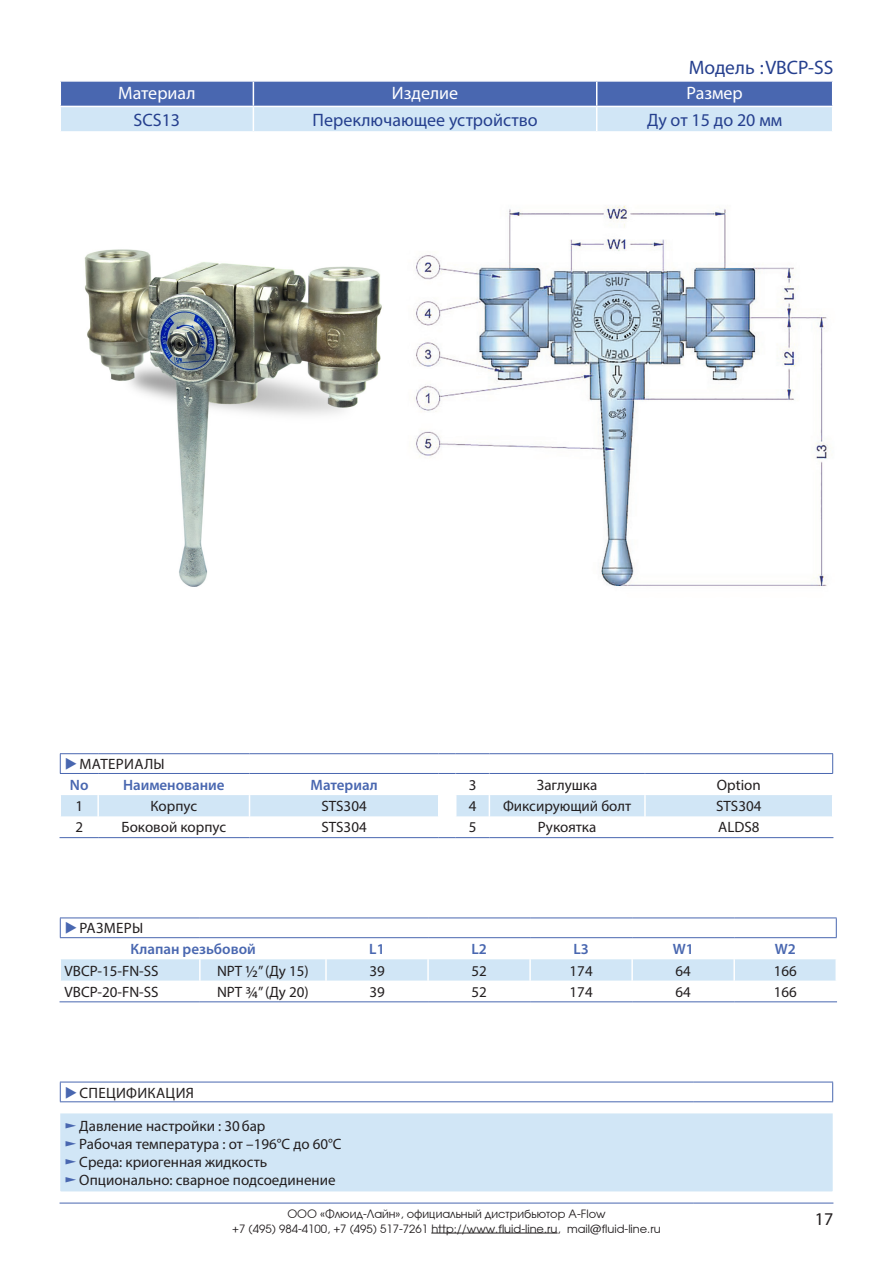
<style>
.page{position:relative;width:893px;height:1263px;background:#fff}
.page>*{position:absolute;margin:0;border:0;box-sizing:border-box;transform-origin:0 0}
.Шапка_колонтитула{font:19.5px "Myriad Pro";color:#253f8e}
.Строка_таблицы_в_кол{font:18px "Myriad Pro";color:#253f8e}
.Таблица_в_колонтитул{font:18px "Myriad Pro";color:#fff}
.t1{font:18px "Myriad Pro";color:#231f20}
.Таблица{font:15px "Myriad Pro";color:#231f20}
.Оглавление_таблицы{font:600 15px "Myriad Pro";color:#4967b0}
.Таблица-2{font:15px "Myriad Pro";letter-spacing:.02em;color:#231f20}
.t2{font:12px/14.4px "Avanti";color:#231f20;text-align:center}
.s1{color:#4967b0}
.s2{font-size:16.5px}
</style>
<div class="page">
<hr style="left:431px;top:1233px;width:127px;height:1px;background:#231f20">
<svg style="left:60px;top:81px;width:773px;height:50px;background:#92aad4"></svg>
<hr style="left:60px;top:1001px;width:140px;height:1px;background:#4967b0">
<hr style="left:200px;top:1001px;width:126px;height:1px;background:#4967b0">
<hr style="left:326px;top:1001px;width:102px;height:1px;background:#4967b0">
<hr style="left:428px;top:1001px;width:102px;height:1px;background:#4967b0">
<hr style="left:530px;top:1001px;width:102px;height:1px;background:#4967b0">
<hr style="left:632px;top:1001px;width:102px;height:1px;background:#4967b0">
<hr style="left:734px;top:1001px;width:103px;height:1px;background:#4967b0">
<hr style="left:60px;top:917px;width:140px;height:1px;background:#4967b0">
<hr style="left:200px;top:917px;width:126px;height:1px;background:#4967b0">
<hr style="left:326px;top:917px;width:102px;height:1px;background:#4967b0">
<hr style="left:428px;top:917px;width:102px;height:1px;background:#4967b0">
<hr style="left:530px;top:917px;width:102px;height:1px;background:#4967b0">
<hr style="left:632px;top:917px;width:102px;height:1px;background:#4967b0">
<hr style="left:734px;top:917px;width:103px;height:1px;background:#4967b0">
<svg style="left:60px;top:918px;width:777px;height:63px"></svg>
<hr style="left:60px;top:937px;width:140px;height:1px;background:#4967b0">
<hr style="left:200px;top:937px;width:126px;height:1px;background:#4967b0">
<hr style="left:326px;top:937px;width:102px;height:1px;background:#4967b0">
<hr style="left:428px;top:937px;width:102px;height:1px;background:#4967b0">
<hr style="left:530px;top:937px;width:102px;height:1px;background:#4967b0">
<hr style="left:632px;top:937px;width:102px;height:1px;background:#4967b0">
<hr style="left:734px;top:937px;width:103px;height:1px;background:#4967b0">
<div style="left:60px;top:1113px;width:773px;height:78px;background:#d1e6f6"></div>
<svg style="left:60px;top:1082px;width:773px;height:21px"></svg>
<hr style="left:693px;top:1082px;width:140px;height:1px;background:#4967b0">
<hr style="left:60px;top:1101px;width:633px;height:1px;background:#4967b0">
<hr style="left:693px;top:1101px;width:140px;height:1px;background:#4967b0">
<hr style="left:60px;top:1203px;width:633px;height:1px;background:#4967b0">
<hr style="left:693px;top:1203px;width:140px;height:1px;background:#4967b0">
<svg style="left:60px;top:753px;width:773px;height:85px"></svg>
<hr style="left:456px;top:837px;width:33px;height:1px;background:#4967b0">
<hr style="left:489px;top:837px;width:156px;height:1px;background:#4967b0">
<hr style="left:645px;top:837px;width:188px;height:1px;background:#4967b0">
<img style="left:414px;top:205px;width:414px;height:382px">
<img style="left:84px;top:249px;width:298px;height:338px">
<p class="Шапка_колонтитула" style="left:689px;top:56px;width:146px">Модель :VBCP-SS</p>
<p class="Таблица_в_колонтитул" style="left:118px;top:82px;width:79px">Материал</p>
<p class="Таблица_в_колонтитул" style="left:392px;top:82px;width:68px">Изделие</p>
<p class="Таблица_в_колонтитул" style="left:687px;top:82px;width:58px">Размер</p>
<p class="Строка_таблицы_в_кол" style="left:133px;top:109px;width:48px">SCS13</p>
<p class="Строка_таблицы_в_кол" style="left:313px;top:109px;width:226px">Переключающее устройство</p>
<p class="Строка_таблицы_в_кол" style="left:647px;top:109px;width:137px">Ду от 15 до 20 мм</p>
<p class="Таблица-2" style="left:65px;top:755px;width:102px"><span class="s1">▶</span>МАТЕРИАЛЫ</p>
<p class="Оглавление_таблицы" style="left:70px;top:775px;width:20px">No</p>
<p class="Оглавление_таблицы" style="left:123px;top:775px;width:103px">Наименование</p>
<p class="Оглавление_таблицы" style="left:311px;top:775px;width:69px">Материал</p>
<p class="Таблица" style="left:469px;top:776px;width:9px">3</p>
<p class="Таблица" style="left:537px;top:776px;width:62px">Заглушка</p>
<p class="Таблица" style="left:717px;top:776px;width:45px">Option</p>
<p class="Таблица" style="left:75px;top:797px;width:9px">1</p>
<p class="Таблица" style="left:151px;top:797px;width:48px">Корпус</p>
<p class="Таблица" style="left:321px;top:797px;width:47px">STS304</p>
<p class="Таблица" style="left:469px;top:797px;width:9px">4</p>
<p class="Таблица" style="left:503px;top:797px;width:130px">Фиксирующий болт</p>
<p class="Таблица" style="left:716px;top:797px;width:47px">STS304</p>
<p class="Таблица" style="left:75px;top:818px;width:9px">2</p>
<p class="Таблица" style="left:122px;top:818px;width:106px">Боковой корпус</p>
<p class="Таблица" style="left:321px;top:818px;width:47px">STS304</p>
<p class="Таблица" style="left:469px;top:818px;width:9px">5</p>
<p class="Таблица" style="left:538px;top:818px;width:60px">Рукоятка</p>
<p class="Таблица" style="left:718px;top:818px;width:43px">ALDS8</p>
<p class="Таблица-2" style="left:65px;top:919px;width:80px"><span class="s1">▶</span>РАЗМЕРЫ</p>
<p class="Оглавление_таблицы" style="left:130px;top:940px;width:127px">Клапан резьбовой</p>
<p class="Оглавление_таблицы" style="left:369px;top:940px;width:17px">L1</p>
<p class="Оглавление_таблицы" style="left:471px;top:940px;width:17px">L2</p>
<p class="Оглавление_таблицы" style="left:573px;top:940px;width:17px">L3</p>
<p class="Оглавление_таблицы" style="left:673px;top:940px;width:23px">W1</p>
<p class="Оглавление_таблицы" style="left:775px;top:940px;width:23px">W2</p>
<p class="Таблица" style="left:65px;top:961px;width:96px">VBCP-15-FN-SS</p>
<p class="Таблица" style="left:217px;top:962px;width:93px">NPT <span class="s2">1/2</span>” (Ду 15)</p>
<p class="Таблица" style="left:369px;top:961px;width:17px">39</p>
<p class="Таблица" style="left:471px;top:961px;width:17px">52</p>
<p class="Таблица" style="left:570px;top:961px;width:25px">174</p>
<p class="Таблица" style="left:675px;top:961px;width:17px">64</p>
<p class="Таблица" style="left:774px;top:961px;width:25px">166</p>
<p class="Таблица" style="left:65px;top:982px;width:96px">VBCP-20-FN-SS</p>
<p class="Таблица" style="left:217px;top:983px;width:93px">NPT <span class="s2">3/4</span>” (Ду 20)</p>
<p class="Таблица" style="left:369px;top:982px;width:17px">39</p>
<p class="Таблица" style="left:471px;top:982px;width:17px">52</p>
<p class="Таблица" style="left:570px;top:982px;width:25px">174</p>
<p class="Таблица" style="left:675px;top:982px;width:17px">64</p>
<p class="Таблица" style="left:774px;top:982px;width:25px">166</p>
<p class="Таблица-2" style="left:65px;top:1083px;width:131px"><span class="s1">▶</span>СПЕЦИФИКАЦИЯ</p>
<p class="Таблица" style="left:65px;top:1117px;width:202px"><span class="s1">►</span>Давление настройки : 30бар</p>
<p class="Таблица" style="left:65px;top:1135px;width:279px"><span class="s1">►</span>Рабочая температура : от –196°C до 60°C</p>
<p class="Таблица" style="left:65px;top:1153px;width:204px"><span class="s1">►</span>Среда: криогенная жидкость</p>
<p class="Таблица" style="left:65px;top:1171px;width:272px"><span class="s1">►</span>Опционально: сварное подсоединение</p>
<p class="t2" style="left:232px;top:1207px;width:430px">ООО «Флюид-Лайн», официальный дистрибьютор A-Flow<br>+7 (495) 984-4100, +7 (495) 517-7261 http://www.fluid-line.ru, mail@fluid-line.ru</p>
<p class="t1" style="left:815px;top:1208px;width:20px">17</p>
</div>
